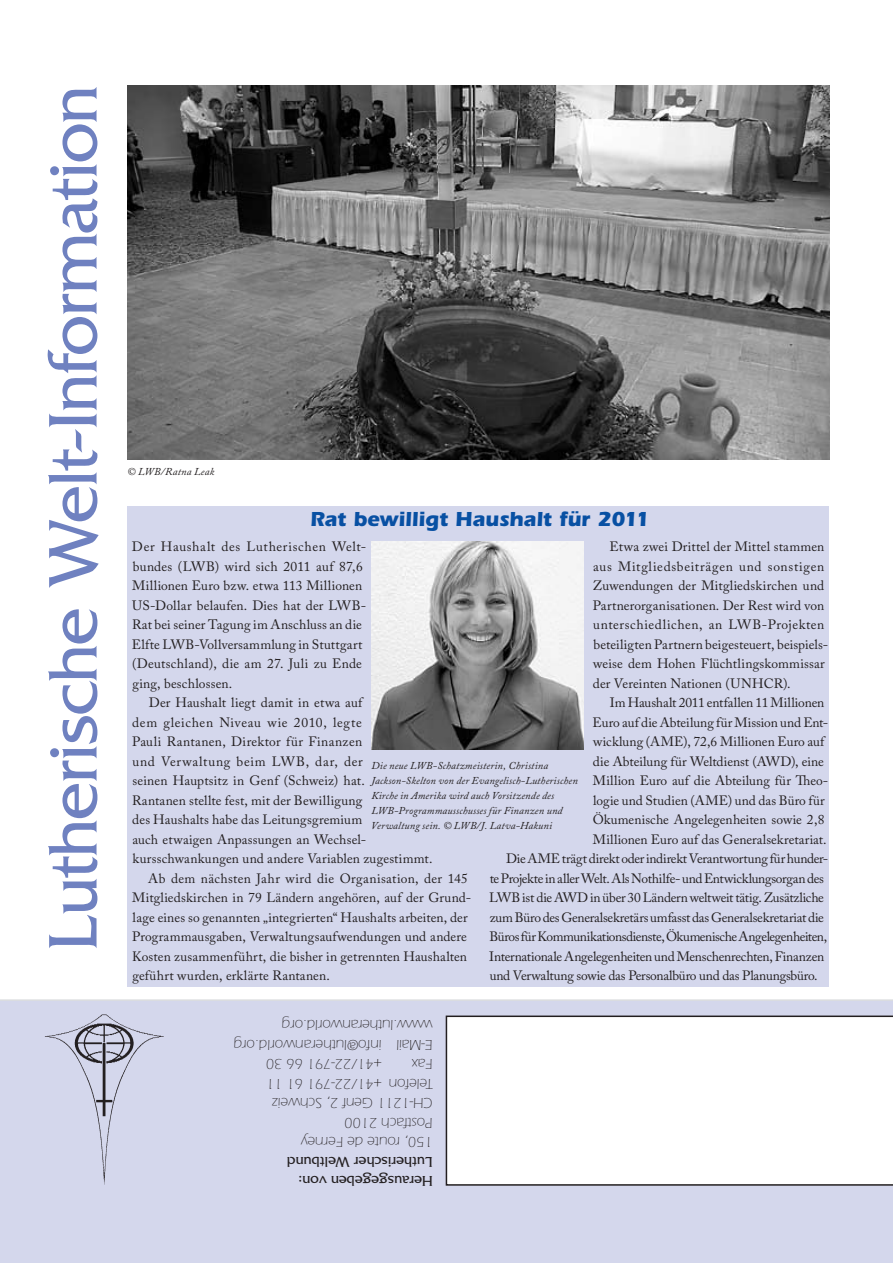
<style>
.page{position:relative;width:893px;height:1263px;background:#fff}
.page>*{position:absolute;margin:0;border:0;box-sizing:border-box;transform-origin:0 0}
.t1{font:72px "Friz Quadrata";letter-spacing:-.02em;color:#6f81c0}
.t2{font:700 21px "Itc Eras";letter-spacing:-.005em;color:#0850a3}
.t3{font:300 15px/19.5px "Itc Eras";color:#231f20}
.t4{font:15px/19.5px "Friz Quadrata";color:#231f20}
.t5{font:13.5px/19.5px "Adobe Caslon Pro";letter-spacing:.005em;color:#231f20}
.t6{font:13.5px "Adobe Caslon Pro";letter-spacing:-.02em;color:#231f20}
.t7{font:13.5px "Adobe Caslon Pro";letter-spacing:-.025em;color:#231f20}
.t8{font:13.5px "Adobe Caslon Pro";letter-spacing:-.035em;color:#231f20}
.t9{font:13.5px "Adobe Caslon Pro";letter-spacing:.025em;color:#231f20}
.t10{font:13.5px "Adobe Caslon Pro";letter-spacing:.03em;color:#231f20}
.t11{font:13.5px "Adobe Caslon Pro";letter-spacing:.045em;color:#231f20}
.t12{font:13.5px "Adobe Caslon Pro";letter-spacing:.05em;color:#231f20}
.t13{font:italic 10.5px/15px "Adobe Caslon Pro";letter-spacing:.015em;color:#231f20}
</style>
<div class="page">
<div style="left:0;top:999px;width:893px;height:264px;background:#d4d7ec"></div>
<img style="left:43px;top:1004px;width:120px;height:193px">
<svg style="left:446px;top:1015px;width:447px;height:171px"></svg>
<div style="left:128px;top:506px;width:701px;height:480px;background:#d4d7ec"></div>
<img style="left:371px;top:541px;width:213px;height:208px">
<img style="left:128px;top:85px;width:701px;height:374px">
<h1 class="t1" style="left:33px;top:951px;width:868px;rotate:-90deg">Lutherische Welt-Information</h1>
<p class="t13" style="left:127px;top:464px;width:88px">© LWB/Ratna Leak</p>
<h2 class="t2" style="left:310px;top:507px;width:341px">Rat bewilligt Haushalt für 2011</h2>
<p class="t5" style="left:132px;top:537px;width:236px">Der Haushalt des Lutherischen Welt&shy;bundes (LWB) wird sich 2011 auf 87,6<br>Millionen Euro bzw. etwa 113 Millionen US-Dollar belaufen. Dies hat der LWB-Rat bei seiner Tagung im Anschluss an die Elfte LWB-Vollversammlung in Stuttgart (Deutschland), die am 27. Juli zu Ende ging, beschlossen.</p>
<p class="t5" style="left:149px;top:693px;width:215px">Der Haushalt liegt damit in etwa auf</p>
<p class="t11" style="left:132px;top:714px;width:231px">dem gleichen Niveau wie 2010, legte</p>
<p class="t10" style="left:132px;top:734px;width:232px">Pauli Rantanen, Direktor für Finanzen</p>
<p class="t12" style="left:133px;top:753px;width:232px">und Verwaltung beim LWB, dar, der</p>
<p class="t5" style="left:132px;top:771px;width:234px">seinen Hauptsitz in Genf (Schweiz) hat.</p>
<p class="t5" style="left:132px;top:790px;width:232px">Rantanen stellte fest, mit der Bewilligung</p>
<p class="t5" style="left:132px;top:810px;width:231px">des Haushalts habe das Leitungsgremium</p>
<p class="t5" style="left:132px;top:829px;width:235px">auch etwaigen Anpassungen an Wechsel-</p>
<p class="t5" style="left:133px;top:849px;width:301px">kursschwankungen und andere Variablen zugestimmt.</p>
<p class="t9" style="left:148px;top:870px;width:321px">Ab dem nächsten Jahr wird die Organisation, der 145</p>
<p class="t5" style="left:132px;top:888px;width:340px">Mitgliedskirchen in 79 Ländern angehören, auf der Grund-</p>
<p class="t5" style="left:133px;top:907px;width:336px">lage eines so genannten „integrierten“ Haushalts arbeiten, der</p>
<p class="t5" style="left:132px;top:927px;width:336px">Programmausgaben, Verwaltungsaufwendungen und andere</p>
<p class="t5" style="left:132px;top:946px;width:337px">Kosten zusammenführt, die bisher in getrennten Haushalten</p>
<p class="t5" style="left:132px;top:966px;width:199px">geführt wurden, erklärte Rantanen.</p>
<p class="t5" style="left:593px;top:537px;width:237px;text-indent:17px">Etwa zwei Drittel der Mittel stammen aus Mitgliedsbeiträgen und sonstigen Zuwendungen der Mitgliedskirchen und Partnerorganisationen. Der Rest wird von unterschiedlichen, an LWB-Projekten beteiligten Partnern beigesteuert, beispiels&shy;weise dem Hohen Flüchtlingskommissar der Vereinten Nationen (UNHCR).</p>
<p class="t5" style="left:610px;top:693px;width:216px">Im Haushalt 2011 entfallen 11 Millionen</p>
<p class="t5" style="left:593px;top:712px;width:237px">Euro auf die Abteilung für Mission und Ent-</p>
<p class="t5" style="left:593px;top:732px;width:233px">wicklung (AME), 72,6 Millionen Euro auf</p>
<p class="t5" style="left:593px;top:751px;width:233px">die Abteilung für Weltdienst (AWD), eine</p>
<p class="t5" style="left:593px;top:771px;width:237px">Million Euro auf die Abteilung für Theo-</p>
<p class="t5" style="left:593px;top:790px;width:233px">logie und Studien (AME) und das Büro für</p>
<p class="t5" style="left:593px;top:810px;width:233px">Ökumenische Angelegenheiten sowie 2,8</p>
<p class="t5" style="left:593px;top:829px;width:235px">Millionen Euro auf das Generalsekretariat.</p>
<p class="t6" style="left:506px;top:851px;width:324px">Die AME trägt direkt oder indirekt Verantwortung für hunder-</p>
<p class="t7" style="left:490px;top:870px;width:336px">te Projekte in aller Welt. Als Nothilfe- und Entwicklungsorgan des</p>
<p class="t6" style="left:489px;top:890px;width:336px">LWB ist die AWD in über 30 Ländern weltweit tätig. Zusätzliche</p>
<p class="t6" style="left:490px;top:909px;width:336px">zum Büro des Generalsekretärs umfasst das Generalsekretariat die</p>
<p class="t8" style="left:489px;top:929px;width:339px">Büros für Kommunikationsdienste, Ökumenische Angelegenheiten,</p>
<p class="t6" style="left:489px;top:948px;width:337px">Internationale Angelegenheiten und Menschenrechten, Finanzen</p>
<p class="t6" style="left:490px;top:968px;width:329px">und Verwaltung sowie das Personalbüro und das Planungsbüro.</p>
<p class="t13" style="left:371px;top:758px;width:208px">Die neue LWB-Schatzmeisterin, Christina Jackson-Skelton von der Evangelisch-Lutherischen Kirche in Amerika wird auch Vorsitzende des LWB-Programmausschusses für Finanzen und Verwaltung sein. © LWB/J. Latva-Hakuni</p>
<p class="t3" style="left:433px;top:1054px;width:153px;rotate:-180deg">E-Mail www.lutheranworld.org</p>
<p class="t3" style="left:382px;top:1054px;width:150px;rotate:-180deg">info@lutheranworld.org</p>
<p class="t3" style="left:382px;top:1074px;width:117px;rotate:-180deg">+41/22-791 66 30</p>
<p class="t3" style="left:433px;top:1074px;width:22px;rotate:-180deg">Fax</p>
<p class="t3" style="left:382px;top:1093px;width:117px;rotate:-180deg">+41/22-791 61 11</p>
<p class="t3" style="left:433px;top:1093px;width:45px;rotate:-180deg">Telefon</p>
<p class="t3" style="left:433px;top:1113px;width:162px;rotate:-180deg">CH-1211 Genf 2, Schweiz</p>
<p class="t3" style="left:433px;top:1132px;width:90px;rotate:-180deg">Postfach 2100</p>
<p class="t3" style="left:433px;top:1152px;width:133px;rotate:-180deg">150, route de Ferney</p>
<p class="t4" style="left:433px;top:1191px;width:148px;rotate:-180deg">Herausgegeben von:<br>Lutherischer Weltbund</p>
</div>
